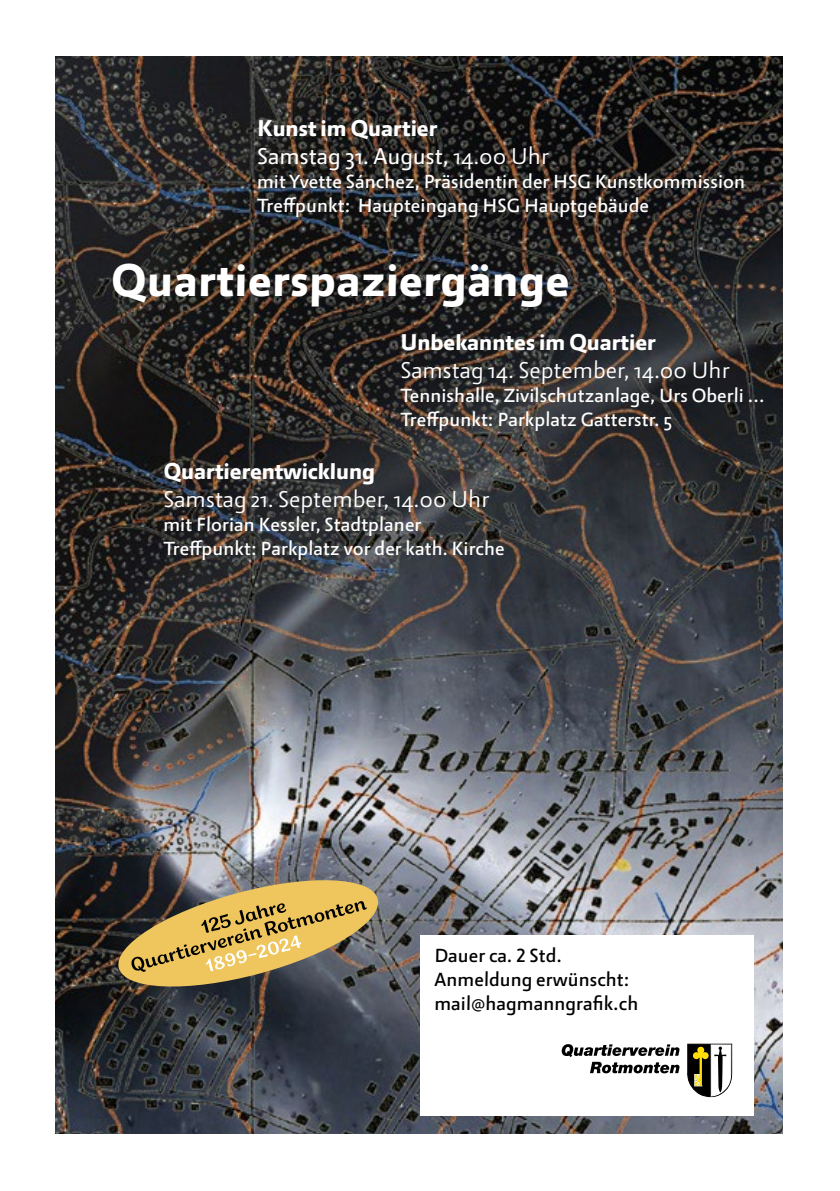
<style>
.page{position:relative;width:840px;height:1191px;background:#fff}
.page>*{position:absolute;margin:0;border:0;box-sizing:border-box;transform-origin:0 0}
.t1{font:700 48px "abc Allegra";letter-spacing:.015em;color:#fff}
.t2{font:24px "abc Allegra";color:#fff}
.t3{font:700 24px "abc Allegra";color:#fff}
.t4{font:24px/28px "abc Allegra";color:#fff}
.t5{font:500 20px/24px "abc Allegra";letter-spacing:.005em;color:#fff}
.t6{font:500 20px/24px "abc Allegra";letter-spacing:.005em;color:#000}
.s1{font-weight:700}
.s2{font-style:inherit}
</style>
<div class="page">
<img style="left:55px;top:56px;width:726px;height:1077px">
<img style="left:113px;top:874px;width:270px;height:118px">
<div style="left:420px;top:935px;width:333px;height:180px;background:#fff"></div>
<svg style="left:687px;top:1043px;width:45px;height:54px"></svg>
<svg style="left:561px;top:1044px;width:118px;height:29px"></svg>
<p class="t4" style="left:257px;top:114px;width:293px"><span class="s1">Kunst im Quartier<br></span>Samstag 31. August, <span class="s2">14.00 Uhr</span></p>
<p class="t5" style="left:257px;top:170px;width:489px">mit Yvette Sánchez, Präsidentin der HSG Kunstkommission<br>Treffpunkt: Haupteingang HSG Hauptgebäude</p>
<h1 class="t1" style="left:111px;top:254px;width:460px">Quartierspaziergänge</h1>
<p class="t3" style="left:400px;top:329px;width:257px">Unbekanntes im Quartier</p>
<p class="t2" style="left:400px;top:357px;width:331px">Samstag 14. September, 14.00 Uhr</p>
<p class="t5" style="left:400px;top:384px;width:366px">Tennishalle, Zivilschutzanlage, Urs Oberli …<br>Treffpunkt: Parkplatz Gatterstr. 5</p>
<p class="t3" style="left:163px;top:458px;width:213px">Quartierentwicklung</p>
<p class="t2" style="left:163px;top:486px;width:327px">Samstag 21. September, 14.00 Uhr</p>
<p class="t5" style="left:163px;top:513px;width:342px">mit Florian Kessler, Stadtplaner<br>Treffpunkt: Parkplatz vor der kath. Kirche</p>
<p class="t6" style="left:434px;top:944px;width:205px">Dauer ca. 2 Std.<br>Anmeldung erwünscht: mail@hagmanngrafik.ch</p>
</div>
